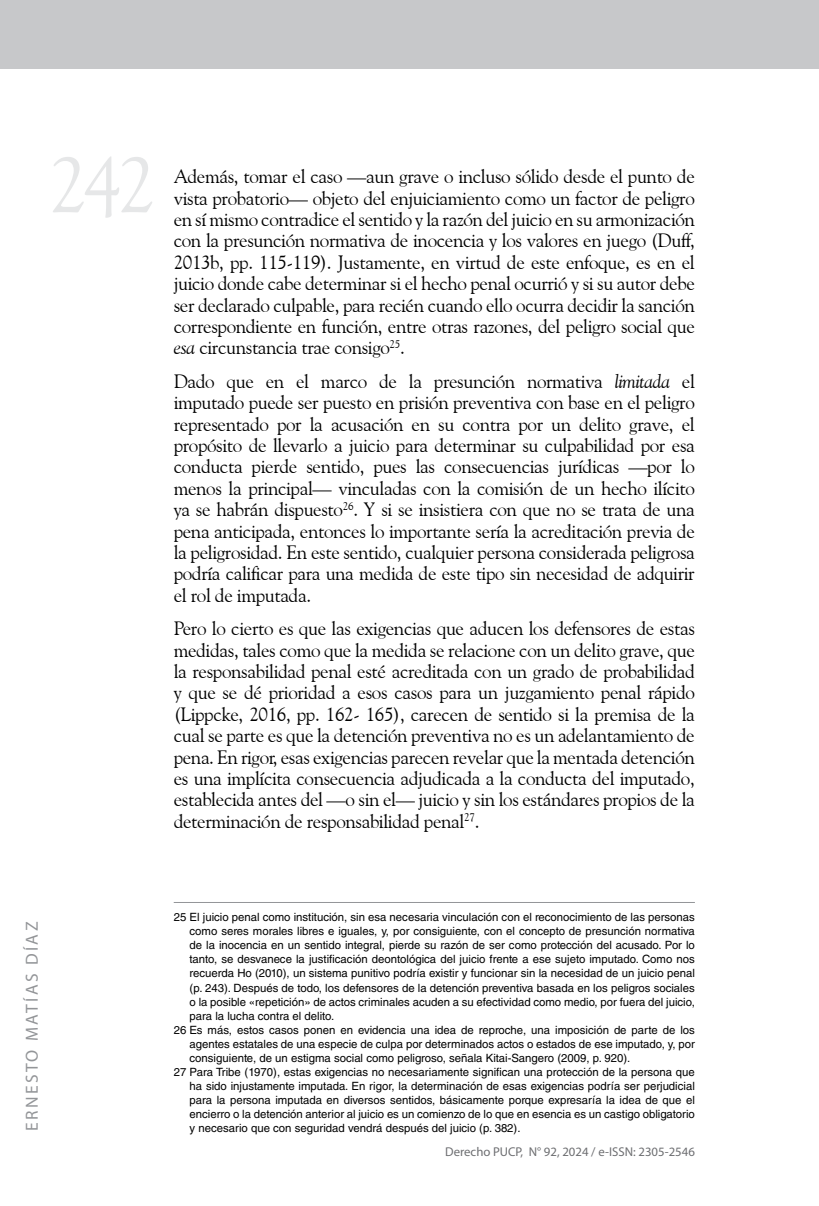
<style>
.page{position:relative;width:819px;height:1206px;background:#fff}
.page>*{position:absolute;margin:0;border:0;box-sizing:border-box;transform-origin:0 0}
.t1{font:78.75px "Goudy Old Style BT";color:#e6e7e8}
.t2{font:19.25px/21.3px "Goudy Old Style BT";letter-spacing:-.02em;color:#000;text-align:justify}
.t3{font:17.5px "Myriad Pro";letter-spacing:.14em;color:#939598}
.t4{font:12.78px "Myriad Pro";color:#6d6e71}
.t5{font:11.38px "Helvetica LT Std";color:#000}
.s1{font-style:italic}
</style>
<div class="page">
<div style="left:0;top:0;width:819px;height:69px;background:#c7c8ca"></div>
<hr style="left:174px;top:902px;width:520px;height:1px;background:#939598">
<h1 class="t1" style="left:49px;top:136px;width:109px">242</h1>
<p class="t2" style="left:174px;top:166px;width:522px">Además, tomar el caso —aun grave o incluso sólido desde el punto de vista probatorio— objeto del enjuiciamiento como un factor de peligro en sí mismo contradice el sentido y la razón del juicio en su armonización con la presunción normativa de inocencia y los valores en juego (Duff, 2013b, pp. 115-119). Justamente, en virtud de este enfoque, es en el juicio donde cabe determinar si el hecho penal ocurrió y si su autor debe ser declarado culpable, para recién cuando ello ocurra decidir la sanción correspondiente en función, entre otras razones, del peligro social que <span class="s1">esa</span> circunstancia trae consigo<sup>25</sup>.</p>
<p class="t2" style="left:174px;top:370px;width:522px">Dado que en el marco de la presunción normativa <span class="s1">limitada</span> el imputado puede ser puesto en prisión preventiva con base en el peligro representado por la acusación en su contra por un delito grave, el propósito de llevarlo a juicio para determinar su culpabilidad por esa conducta pierde sentido, pues las consecuencias jurídicas —por lo menos la principal— vinculadas con la comisión de un hecho ilícito ya se habrán dispuesto<sup>26</sup>. Y si se insistiera con que no se trata de una pena anticipada, entonces lo importante sería la acreditación previa de la peligrosidad. En este sentido, cualquier persona considerada peligrosa podría calificar para una medida de este tipo sin necesidad de adquirir el rol de imputada.</p>
<p class="t2" style="left:174px;top:617px;width:522px">Pero lo cierto es que las exigencias que aducen los defensores de estas medidas, tales como que la medida se relacione con un delito grave, que la responsabilidad penal esté acreditada con un grado de probabilidad y que se dé prioridad a esos casos para un juzgamiento penal rápido (Lippcke, 2016, pp. 162- 165), carecen de sentido si la premisa de la cual se parte es que la detención preventiva no es un adelantamiento de pena. En rigor, esas exigencias parecen revelar que la mentada detención es una implícita consecuencia adjudicada a la conducta del imputado, establecida antes del —o sin el— juicio y sin los estándares propios de la determinación de responsabilidad penal<sup>27</sup>.</p>
<p class="t3" style="left:21px;top:1131px;width:211px;rotate:-90deg">ERNESTO MATÍAS DÍAZ</p>
<p class="t5" style="left:174px;top:910px;width:522px">25 El juicio penal como institución, sin esa necesaria vinculación con el reconocimiento de las personas</p>
<p class="t5" style="left:190px;top:924px;width:507px">como seres morales libres e iguales, y, por consiguiente, con el concepto de presunción normativa</p>
<p class="t5" style="left:190px;top:938px;width:507px">de la inocencia en un sentido integral, pierde su razón de ser como protección del acusado. Por lo</p>
<p class="t5" style="left:190px;top:952px;width:506px">tanto, se desvanece la justificación deontológica del juicio frente a ese sujeto imputado. Como nos</p>
<p class="t5" style="left:190px;top:966px;width:506px">recuerda Ho (2010), un sistema punitivo podría existir y funcionar sin la necesidad de un juicio penal</p>
<p class="t5" style="left:190px;top:980px;width:506px">(p. 243). Después de todo, los defensores de la detención preventiva basada en los peligros sociales</p>
<p class="t5" style="left:190px;top:994px;width:506px">o la posible «repetición» de actos criminales acuden a su efectividad como medio, por fuera del juicio,</p>
<p class="t5" style="left:190px;top:1008px;width:146px">para la lucha contra el delito.</p>
<p class="t5" style="left:174px;top:1022px;width:522px">26 Es más, estos casos ponen en evidencia una idea de reproche, una imposición de parte de los</p>
<p class="t5" style="left:190px;top:1036px;width:506px">agentes estatales de una especie de culpa por determinados actos o estados de ese imputado, y, por</p>
<p class="t5" style="left:190px;top:1050px;width:442px">consiguiente, de un estigma social como peligroso, señala Kitai-Sangero (2009, p. 920).</p>
<p class="t5" style="left:174px;top:1064px;width:522px">27 Para Tribe (1970), estas exigencias no necesariamente significan una protección de la persona que</p>
<p class="t5" style="left:190px;top:1078px;width:507px">ha sido injustamente imputada. En rigor, la determinación de esas exigencias podría ser perjudicial</p>
<p class="t5" style="left:190px;top:1092px;width:507px">para la persona imputada en diversos sentidos, básicamente porque expresaría la idea de que el</p>
<p class="t5" style="left:190px;top:1106px;width:507px">encierro o la detención anterior al juicio es un comienzo de lo que en esencia es un castigo obligatorio</p>
<p class="t5" style="left:190px;top:1120px;width:332px">y necesario que con seguridad vendrá después del juicio (p. 382).</p>
<p class="t4" style="left:445px;top:1144px;width:251px">Derecho PUCP, N° 92, 2024 / e-ISSN: 2305-2546</p>
</div>
